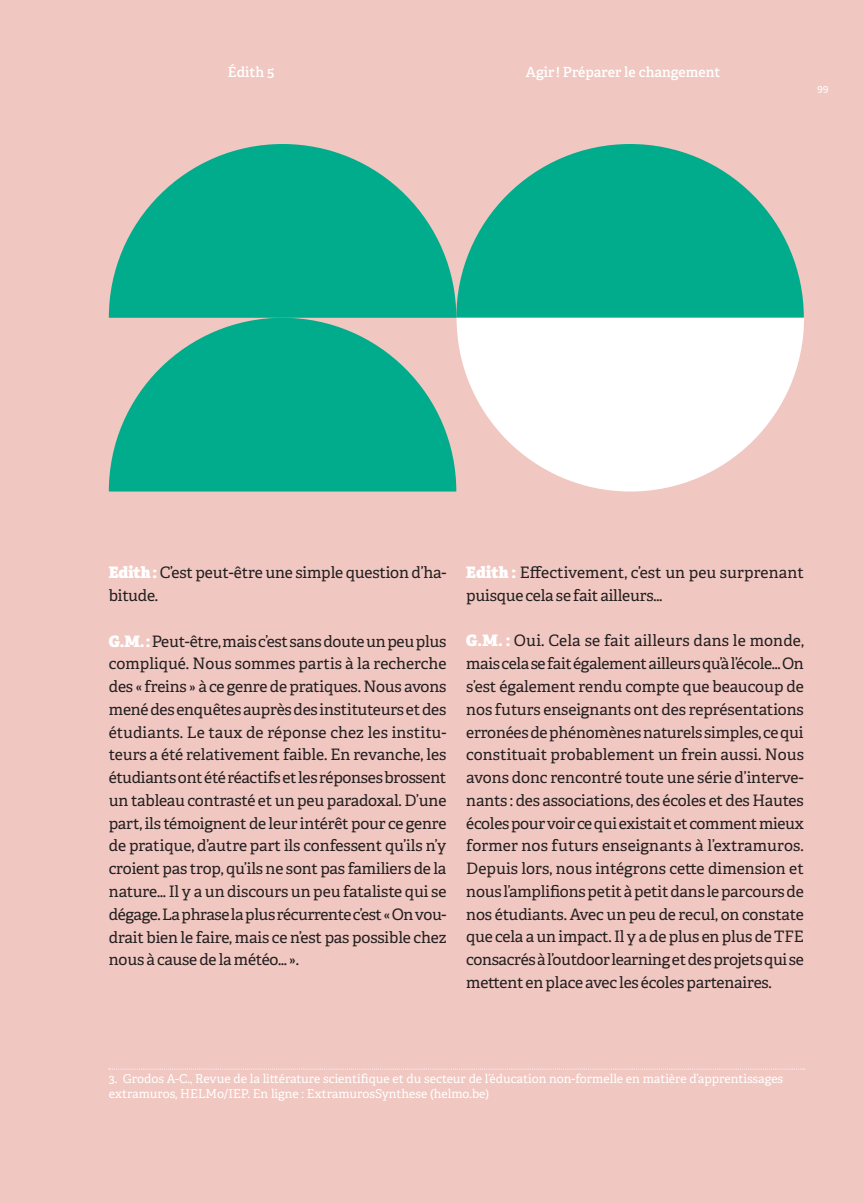
<style>
.page{position:relative;width:864px;height:1203px;background:#fff}
.page>*{position:absolute;margin:0;border:0;box-sizing:border-box;transform-origin:0 0}
.t1{font:15.75px/22.8px "Adelle";letter-spacing:-.01em;color:#231f20}
.t2{font:600 14px "Adelle";color:#fff}
.t3{font:12.25px/14.7px "Adelle";color:#fff}
.t4{font:10.5px "Adelle";color:#fff}
.s1{font-weight:800;color:#fff}
</style>
<div class="page">
<div style="left:0;top:0;width:863px;height:1202px;background:#f1c7c1"></div>
<svg style="left:109px;top:1068px;width:695px;height:1px"></svg>
<svg style="left:109px;top:318px;width:347px;height:173px;fill:#00ac8b"></svg>
<svg style="left:456px;top:144px;width:347px;height:174px;fill:#00ac8b"></svg>
<svg style="left:109px;top:144px;width:347px;height:174px;fill:#00ac8b"></svg>
<svg style="left:456px;top:318px;width:347px;height:173px;fill:#fff"></svg>
<p class="t2" style="left:228px;top:64px;width:48px">Édith 5</p>
<p class="t2" style="left:525px;top:63px;width:196px">Agir ! Préparer le changement</p>
<p class="t4" style="left:817px;top:82px;width:13px">99</p>
<p class="t1" style="left:109px;top:561px;width:339px"><span class="s1">Edith :</span> C’est peut-être une simple question d’ha&shy;bitude.</p>
<p class="t1" style="left:109px;top:629px;width:339px;text-align:justify"><span class="s1">G.M. :</span> Peut-être, mais c’est sans doute un peu plus compliqué. Nous sommes partis à la recherche des « freins » à ce genre de pratiques. Nous avons mené des enquêtes auprès des instituteurs et des étudiants. Le taux de réponse chez les institu&shy;teurs a été relativement faible. En revanche, les étudiants ont été réactifs et les réponses brossent un tableau contrasté et un peu paradoxal. D’une part, ils témoignent de leur intérêt pour ce genre de pratique, d’autre part ils confessent qu’ils n’y croient pas trop, qu’ils ne sont pas familiers de la nature… Il y a un discours un peu fataliste qui se dégage. La phrase la plus récurrente c’est « On vou&shy;drait bien le faire, mais ce n’est pas possible chez nous à cause de la météo… ».</p>
<p class="t1" style="left:466px;top:561px;width:339px"><span class="s1">Edith :</span> Effectivement, c’est un peu surprenant puisque cela se fait ailleurs…</p>
<p class="t1" style="left:466px;top:629px;width:339px;text-align:justify"><span class="s1">G.M. :</span> Oui. Cela se fait ailleurs dans le monde, mais cela se fait également ailleurs qu’à l’école… On s’est également rendu compte que beaucoup de nos futurs enseignants ont des représentations erronées de phénomènes naturels simples, ce qui constituait probablement un frein aussi. Nous avons donc rencontré toute une série d’interve&shy;nants : des associations, des écoles et des Hautes écoles pour voir ce qui existait et comment mieux former nos futurs enseignants à l’extramuros.<br>Depuis lors, nous intégrons cette dimension et nous l’amplifions petit à petit dans le parcours de nos étudiants. Avec un peu de recul, on constate que cela a un impact. Il y a de plus en plus de TFE consacrés à l’outdoor learning et des projets qui se mettent en place avec les écoles partenaires.</p>
<p class="t3" style="left:109px;top:1071px;width:675px">3. Grodos A-C., Revue de la littérature scientifique et du secteur de l’éducation non-formelle en matière d’apprentissages extramuros, HELMo/IEP. En ligne : ExtramurosSynthese (helmo.be)</p>
</div>
